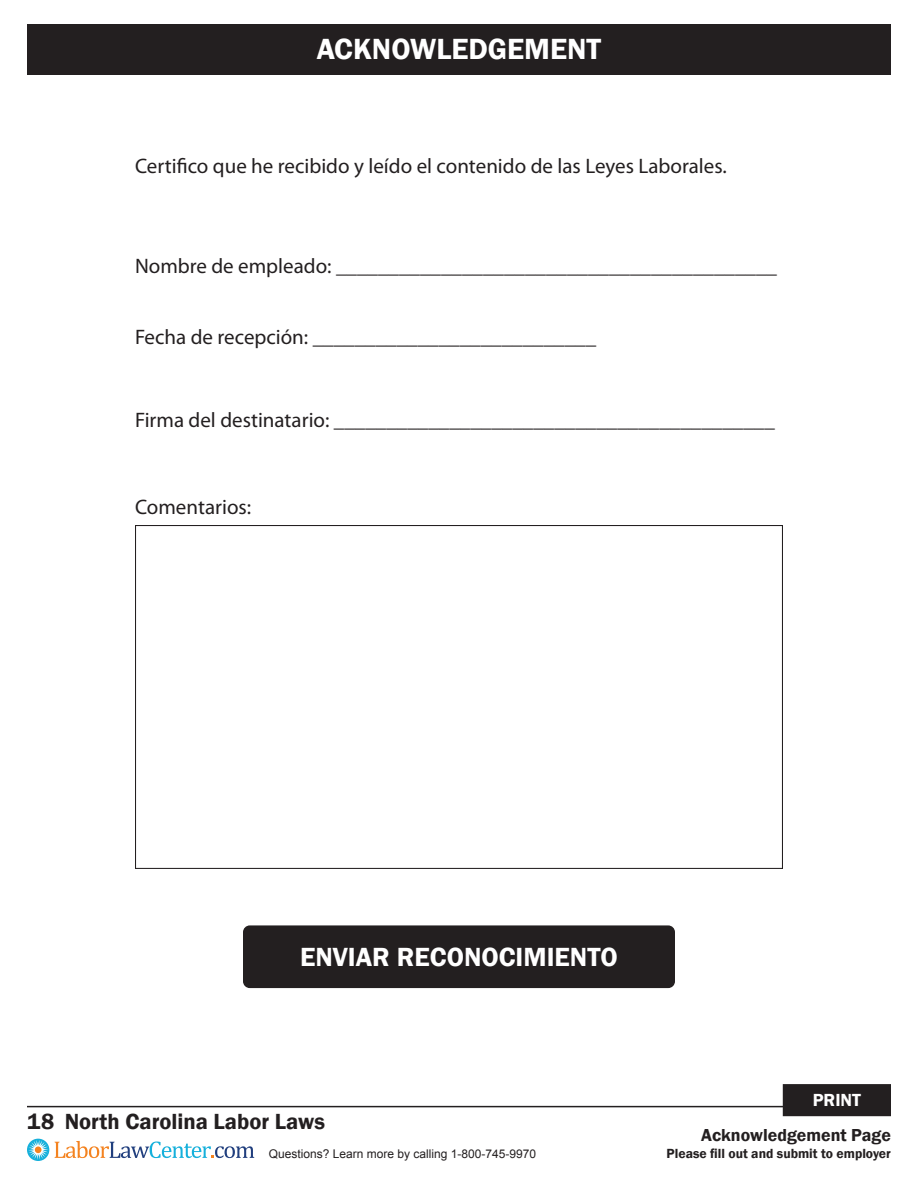
<style>
.page{position:relative;width:918px;height:1188px;background:#fff}
.page>*{position:absolute;margin:0;border:0;box-sizing:border-box;transform-origin:0 0}
.t1{font:600 30px "Franklin Gothic";color:#fff}
.t2{font:600 27px "Franklin Gothic";color:#fff}
.t3{font:600 22.5px "Franklin Gothic";color:#231f20}
.t4{font:21px "Myriad Pro";color:#231f20}
.t5{font:600 18px "Franklin Gothic";color:#fff}
.t6{font:600 17.85px "Franklin Gothic";color:#231f20}
.t7{font:600 13.65px "Franklin Gothic";color:#231f20}
.t8{font:12px "Arial";color:#231f20}
</style>
<div class="page">
<hr style="left:27px;top:1106px;width:864px;height:1px;background:#231f20">
<svg style="left:27px;top:1139px;width:22px;height:22px"></svg>
<div style="left:35px;top:1146px;width:7px;height:7px;background:#f58320;border-radius:50%"></div>
<svg style="left:55px;top:1141px;width:199px;height:17px"></svg>
<div style="left:27px;top:24px;width:864px;height:50px;background:#231f20"></div>
<div style="left:784px;top:1086px;width:106px;height:29px;background:#231f20"></div>
<div style="left:783px;top:1084px;width:108px;height:32px;border:3px solid #231f20"></div>
<div style="left:243px;top:925px;width:432px;height:63px;background:#231f20;border-radius:7px"></div>
<p class="t1" style="left:317px;top:31px;width:286px">ACKNOWLEDGEMENT</p>
<p class="t4" style="left:135px;top:153px;width:593px">Certifico que he recibido y leído el contenido de las Leyes Laborales.</p>
<p class="t4" style="left:135px;top:253px;width:644px">Nombre de empleado: __________________________________________</p>
<p class="t4" style="left:135px;top:324px;width:463px">Fecha de recepción: ___________________________</p>
<p class="t4" style="left:135px;top:407px;width:641px">Firma del destinatario: __________________________________________</p>
<p class="t4" style="left:135px;top:494px;width:118px">Comentarios:</p>
<p class="t2" style="left:300px;top:941px;width:319px">ENVIAR RECONOCIMIENTO</p>
<p class="t3" style="left:27px;top:1107px;width:300px">18 North Carolina Labor Laws</p>
<p class="t8" style="left:269px;top:1146px;width:269px">Questions? Learn more by calling 1-800-745-9970</p>
<p class="t5" style="left:813px;top:1089px;width:50px">PRINT</p>
<p class="t6" style="left:701px;top:1124px;width:191px">Acknowledgement Page</p>
<p class="t7" style="left:667px;top:1146px;width:226px">Please fill out and submit to employer</p>
</div>
